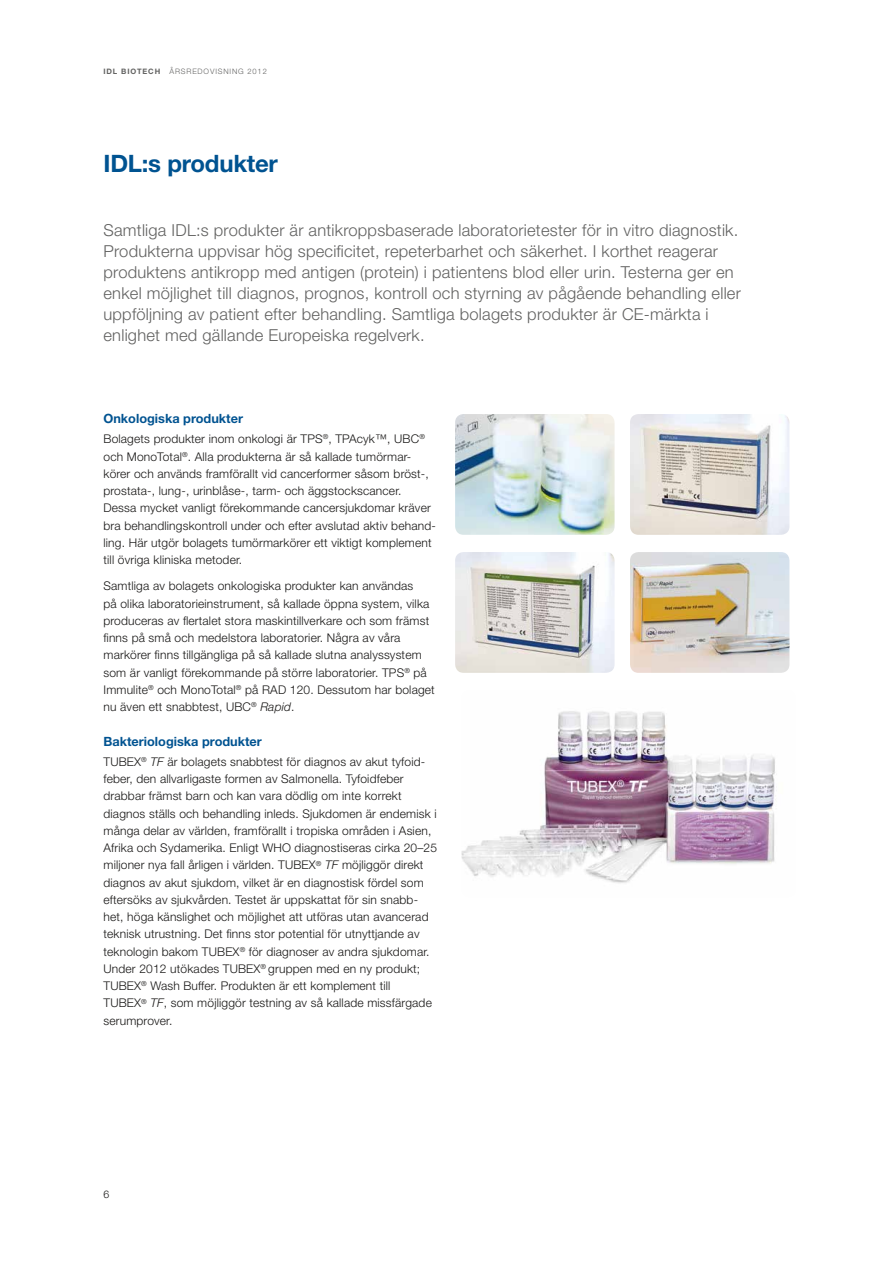
<style>
.page{position:relative;width:893px;height:1263px;background:#fff}
.page>*{position:absolute;margin:0;border:0;box-sizing:border-box;transform-origin:0 0}
.t1{font:700 24px "Helvetica Neue LT Std";color:#005391}
.t2{font:300 16.5px/21px "Helvetica Neue LT Std";letter-spacing:.015em;color:#626261}
.t3{font:700 12.75px "Helvetica Neue LT Std";color:#005391}
.t4{font:300 12px/17.2px "Helvetica Neue LT Std";letter-spacing:.015em;color:#181716}
.t5{font:300 10.5px "Helvetica Neue LT Std";color:#181716}
.t6{font:300 7.5px "Helvetica Neue LT Std";letter-spacing:.115em;color:#626261}
.s1{font-weight:700}
.s2{font-style:italic}
</style>
<div class="page">
<img style="left:455px;top:414px;width:160px;height:121px">
<img style="left:630px;top:552px;width:159px;height:121px">
<img style="left:455px;top:552px;width:160px;height:121px">
<img style="left:630px;top:414px;width:159px;height:121px">
<img style="left:461px;top:711px;width:314px;height:172px">
<p class="t6" style="left:104px;top:67px;width:165px"><span class="s1">IDL BIOTECH</span> ÅRSREDOVISNING 2012</p>
<h1 class="t1" style="left:104px;top:149px;width:176px">IDL:s produkter</h1>
<p class="t2" style="left:104px;top:219px;width:639px">Samtliga IDL:s produkter är antikroppsbaserade laboratorietester för in vitro diagnostik.<br>Produkterna uppvisar hög specificitet, repeterbarhet och säkerhet. I korthet reagerar produktens antikropp med antigen (protein) i patientens blod eller urin. Testerna ger en enkel möjlighet till diagnos, prognos, kontroll och styrning av pågående behandling eller uppföljning av patient efter behandling. Samtliga bolagets produkter är CE-märkta i enlighet med gällande Europeiska regelverk.</p>
<p class="t3" style="left:104px;top:411px;width:141px">Onkologiska produkter</p>
<p class="t4" style="left:103px;top:430px;width:334px">Bolagets produkter inom onkologi är TPS<sup>®</sup>, TPAcyk™, UBC<sup>® </sup>och MonoTotal<sup>®</sup>. Alla produkterna är så kallade tumörmar&shy;körer och används framförallt vid cancerformer såsom bröst-, prostata-, lung-, urinblåse-, tarm- och äggstockscancer.<br>Dessa mycket vanligt förekommande cancersjukdomar kräver bra behandlingskontroll under och efter avslutad aktiv behand&shy;ling. Här utgör bolagets tumörmarkörer ett viktigt komplement till övriga kliniska metoder.</p>
<p class="t4" style="left:103px;top:577px;width:333px">Samtliga av bolagets onkologiska produkter kan användas<br>på olika laboratorieinstrument, så kallade öppna system, vilka produceras av flertalet stora maskintillverkare och som främst finns på små och medelstora laboratorier. Några av våra markörer finns tillgängliga på så kallade slutna analyssystem som är vanligt förekommande på större laboratorier. TPS<sup>®</sup> på Immulite<sup>®</sup> och MonoTotal<sup>®</sup> på RAD 120. Dessutom har bolaget nu även ett snabbtest, UBC<sup>®</sup> <span class="s2">Rapid</span>.</p>
<p class="t3" style="left:103px;top:733px;width:160px">Bakteriologiska produkter</p>
<p class="t4" style="left:103px;top:753px;width:335px">TUBEX<sup>®</sup> <span class="s2">TF</span> är bolagets snabbtest för diagnos av akut tyfoid&shy;feber, den allvarligaste formen av Salmonella. Tyfoidfeber drabbar främst barn och kan vara dödlig om inte korrekt diagnos ställs och behandling inleds. Sjukdomen är endemisk i många delar av världen, framförallt i tropiska områden i Asien, Afrika och Sydamerika. Enligt WHO diagnostiseras cirka 20–25 miljoner nya fall årligen i världen. TUBEX<sup>®</sup> <span class="s2">TF</span> möjliggör direkt diagnos av akut sjukdom, vilket är en diagnostisk fördel som eftersöks av sjukvården. Testet är uppskattat för sin snabb&shy;het, höga känslighet och möjlighet att utföras utan avancerad teknisk utrustning. Det finns stor potential för utnyttjande av teknologin bakom TUBEX<sup>®</sup> för diagnoser av andra sjukdomar.<br>Under 2012 utökades TUBEX<sup>®</sup> gruppen med en ny produkt; TUBEX<sup>®</sup> Wash Buffer. Produkten är ett komplement till<br>TUBEX<sup>®</sup> <span class="s2">TF</span>, som möjliggör testning av så kallade missfärgade serumprover.</p>
<p class="t5" style="left:104px;top:1188px;width:7px">6</p>
</div>
